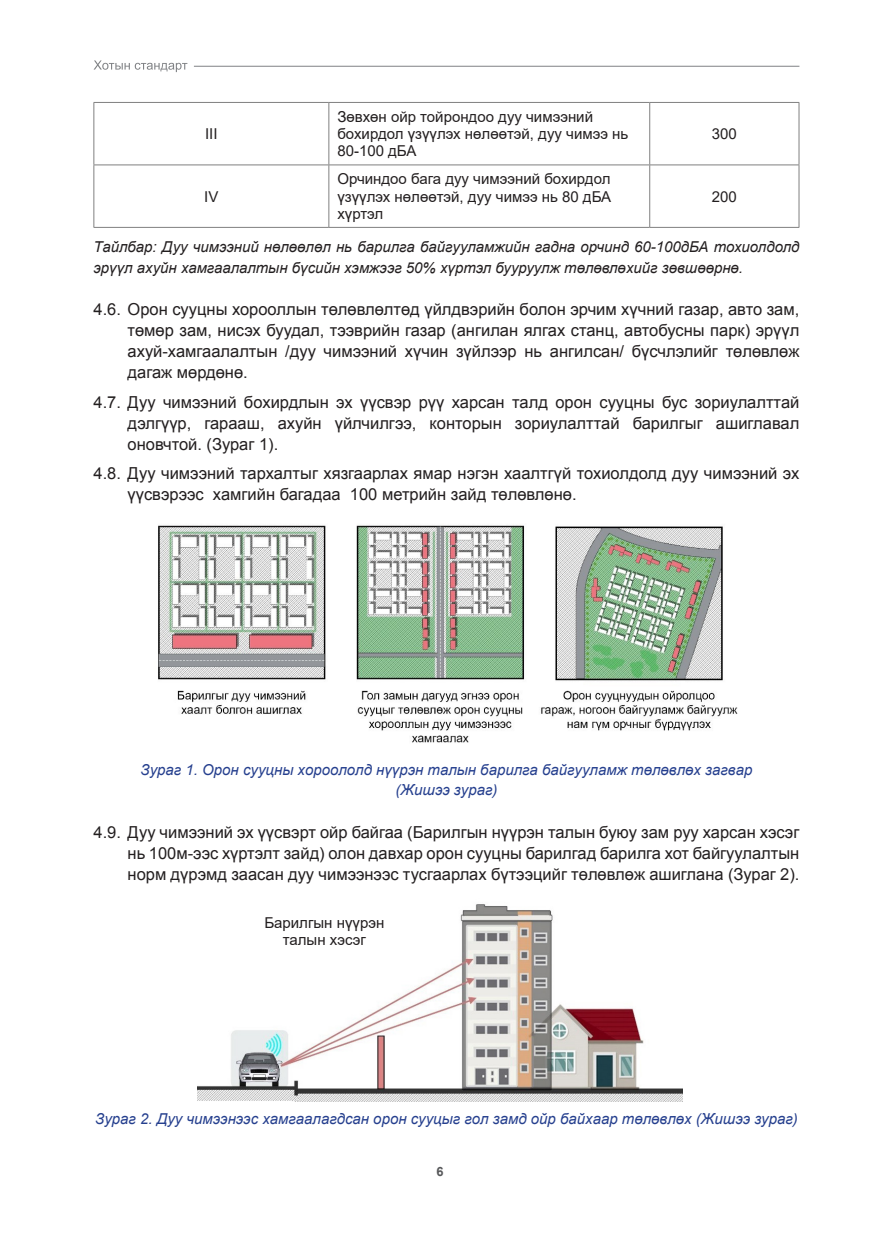
<style>
.page{position:relative;width:893px;height:1234px;background:#fff}
.page>*{position:absolute;margin:0;border:0;box-sizing:border-box;transform-origin:0 0}
.t1{font:16.5px/21px "Mogul Arial";color:#231f20;text-align:justify}
.t2{font:15px/17.2px "Arial";color:#231f20}
.t3{font:italic 15px/19.8px "Mogul Arial";color:#253f8e;text-align:center}
.t4{font:italic 15px/21px "Arial";color:#231f20}
.t5{font:700 12.75px "Mogul Arial";color:#57585a}
</style>
<div class="page">
<svg style="left:94px;top:60px;width:93px;height:12px"></svg>
<hr style="left:194px;top:66px;width:605px;height:1px;background:#808285">
<hr style="left:94px;top:102px;width:235px;height:1px;background:#808080">
<hr style="left:94px;top:103px;width:1px;height:61px;background:#808080">
<hr style="left:329px;top:102px;width:321px;height:1px;background:#808080">
<hr style="left:329px;top:103px;width:1px;height:61px;background:#808080">
<hr style="left:650px;top:102px;width:149px;height:1px;background:#808080">
<hr style="left:649px;top:103px;width:1px;height:61px;background:#808080">
<hr style="left:799px;top:103px;width:1px;height:61px;background:#808080">
<hr style="left:94px;top:164px;width:235px;height:1px;background:#808080">
<hr style="left:94px;top:165px;width:1px;height:62px;background:#808080">
<hr style="left:329px;top:164px;width:321px;height:1px;background:#808080">
<hr style="left:329px;top:165px;width:1px;height:62px;background:#808080">
<hr style="left:650px;top:164px;width:149px;height:1px;background:#808080">
<hr style="left:649px;top:165px;width:1px;height:62px;background:#808080">
<hr style="left:799px;top:165px;width:1px;height:62px;background:#808080">
<hr style="left:94px;top:227px;width:235px;height:1px;background:#808080">
<hr style="left:329px;top:227px;width:321px;height:1px;background:#808080">
<hr style="left:650px;top:227px;width:149px;height:1px;background:#808080">
<img style="left:158px;top:525px;width:580px;height:218px">
<img style="left:197px;top:904px;width:486px;height:197px">
<p class="t2" style="left:205px;top:125px;width:14px">III</p>
<p class="t2" style="left:337px;top:108px;width:292px">Зөвхөн ойр тойрондоо дуу чимээний бохирдол үзүүлэх нөлөөтэй, дуу чимээ нь<br>80-100 дБА</p>
<p class="t2" style="left:712px;top:125px;width:27px">300</p>
<p class="t2" style="left:337px;top:170px;width:275px;text-align:justify">Орчиндоо бага дуу чимээний бохирдол үзүүлэх нөлөөтэй, дуу чимээ нь 80 дБА хүртэл</p>
<p class="t2" style="left:712px;top:187px;width:27px">200</p>
<p class="t4" style="left:94px;top:236px;width:707px">Тайлбар: Дуу чимээний нөлөөлөл нь барилга байгууламжийн гадна орчинд 60-100дБА тохиолдолд эрүүл ахуйн хамгаалалтын бүсийн хэмжээг 50% хүртэл бууруулж төлөвлөхийг зөвшөөрнө.</p>
<p class="t1" style="left:128px;top:299px;width:673px;text-indent:-34px">4.6. Орон сууцны хорооллын төлөвлөлтөд үйлдвэрийн болон эрчим хүчний газар, авто зам, төмөр зам, нисэх буудал, тээврийн газар (ангилан ялгах станц, автобусны парк) эрүүл ахуй-хамгаалалтын /дуу чимээний хүчин зүйлээр нь ангилсан/ бүсчлэлийг төлөвлөж дагаж мөрдөнө.</p>
<p class="t1" style="left:128px;top:391px;width:673px;text-indent:-34px">4.7. Дуу чимээний бохирдлын эх үүсвэр рүү харсан талд орон сууцны бус зориулалттай дэлгүүр, гарааш, ахуйн үйлчилгээ, конторын зориулалттай барилгыг ашиглавал оновчтой. (Зураг 1).</p>
<p class="t1" style="left:128px;top:463px;width:673px;text-indent:-34px">4.8. Дуу чимээний тархалтыг хязгаарлах ямар нэгэн хаалтгүй тохиолдолд дуу чимээний эх үүсвэрээс хамгийн багадаа 100 метрийн зайд төлөвлөнө.</p>
<p class="t2" style="left:204px;top:187px;width:16px">IV</p>
<p class="t3" style="left:141px;top:760px;width:613px">Зураг 1. Орон сууцны хороололд нүүрэн талын барилга байгууламж төлөвлөх загвар (Жишээ зураг)</p>
<p class="t1" style="left:128px;top:821px;width:673px;text-indent:-34px">4.9. Дуу чимээний эх үүсвэрт ойр байгаа (Барилгын нүүрэн талын буюу зам руу харсан хэсэг нь 100м-ээс хүртэлт зайд) олон давхар орон сууцны барилгад барилга хот байгуулалтын норм дүрэмд заасан дуу чимээнээс тусгаарлах бүтээцийг төлөвлөж ашиглана (Зураг 2).</p>
<p class="t2" style="left:264px;top:913px;width:121px;text-align:center">Барилгын нүүрэн талын хэсэг</p>
<p class="t3" style="left:95px;top:1108px;width:704px">Зураг 2. Дуу чимээнээс хамгаалагдсан орон сууцыг гол замд ойр байхаар төлөвлөх (Жишээ зураг)</p>
<p class="t5" style="left:437px;top:1163px;width:9px">6</p>
</div>
